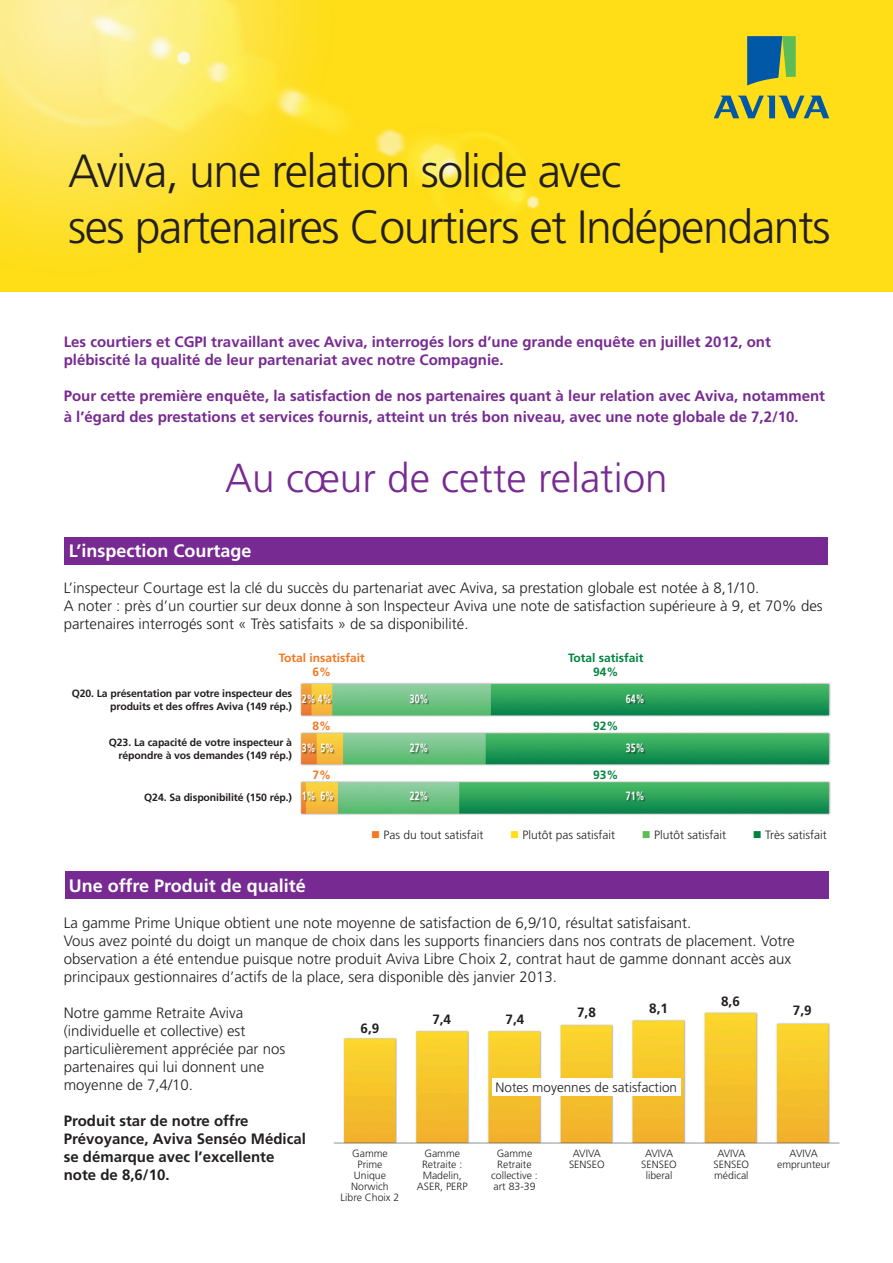
<style>
.page{position:relative;width:893px;height:1263px;background:#fff}
.page>*{position:absolute;margin:0;border:0;box-sizing:border-box;transform-origin:0 0}
.titre{font:300 46.5px "Frutiger";letter-spacing:-.03em;color:#231f20}
.titre-2{font:300 40.5px "Frutiger";color:#772a91}
.soustitre{font:700 18px "Frutiger";color:#fff}
.teste2{font:300 15px/18px "Frutiger";color:#231f20}
.titre-3{font:700 15px/18px "Frutiger";color:#772a91}
.titre-4{font:300 15px "Frutiger";color:#231f20}
.teste2-2{font:700 15px/18px "Frutiger";color:#231f20}
.titre-5{font:300 13.5px "Frutiger";color:#231f20}
.titre-6{font:700 13.5px "Frutiger";color:#231f20}
.titre-7{font:300 12px "Frutiger";color:#231f20}
.titre-8{font:700 12px "Frutiger";color:#fff;scale:.73 1}
.titre-9{font:700 12px "Frutiger";color:#00833d}
.titre-10{font:700 12px "Frutiger";color:#f47721}
.titre-11{font:700 10.5px/13.5px "Frutiger";letter-spacing:-.01em;color:#231f20;text-align:right}
.titre-12{font:300 10.5px/10.8px "Frutiger";color:#231f20;text-align:center}
.s1{color:#f47721}
.s2{color:#ffdd17}
.s3{color:#5ebc55}
.s4{color:#00833d}
</style>
<div class="page">
<div style="left:65px;top:538px;width:763px;height:27px;background:#772a91"></div>
<div style="left:0;top:0;width:893px;height:291px;background:#ffdd17"></div>
<svg style="left:747px;top:36px;width:49px;height:50px"></svg>
<svg style="left:714px;top:96px;width:115px;height:22px"></svg>
<img style="left:0;top:0;width:711px;height:558px">
<div style="left:65px;top:872px;width:764px;height:27px;background:#772a91"></div>
<img style="left:300px;top:682px;width:531px;height:133px">
<div style="left:303px;top:695px;width:343px;height:107px;background:#231f20;opacity:.5"></div>
<img style="left:334px;top:1012px;width:506px;height:132px">
<div style="left:492px;top:1078px;width:188px;height:17px;background:#fff"></div>
<p class="titre" style="left:68px;top:145px;width:555px">Aviva, une relation solide avec</p>
<p class="titre" style="left:68px;top:201px;width:764px">ses partenaires Courtiers et Indépendants</p>
<p class="titre-3" style="left:64px;top:332px;width:709px">Les courtiers et CGPI travaillant avec Aviva, interrogés lors d’une grande enquête en juillet 2012, ont plébiscité la qualité de leur partenariat avec notre Compagnie.</p>
<p class="titre-3" style="left:64px;top:384px;width:763px;line-height:21.6px">Pour cette première enquête, la satisfaction de nos partenaires quant à leur relation avec Aviva, notamment à l’égard des prestations et services fournis, atteint un trés bon niveau, avec une note globale de 7,2/10.</p>
<p class="titre-2" style="left:225px;top:455px;width:444px">Au cœur de cette relation</p>
<p class="soustitre" style="left:69px;top:540px;width:184px">L’inspection Courtage</p>
<p class="titre-4" style="left:64px;top:579px;width:697px">L’inspecteur Courtage est la clé du succès du partenariat avec Aviva, sa prestation globale est notée à 8,1/10.</p>
<p class="teste2" style="left:64px;top:597px;width:760px">A noter : près d’un courtier sur deux donne à son Inspecteur Aviva une note de satisfaction supérieure à 9, et 70% des partenaires interrogés sont « Très satisfaits » de sa disponibilité.</p>
<p class="titre-10" style="left:279px;top:651px;width:88px">Total insatisfait</p>
<p class="titre-10" style="left:313px;top:665px;width:20px">6%</p>
<p class="titre-9" style="left:568px;top:651px;width:77px">Total satisfait</p>
<p class="titre-9" style="left:593px;top:665px;width:27px">94%</p>
<p class="titre-11" style="left:72px;top:686px;width:222px">Q20. La présentation par votre inspecteur des produits et des offres Aviva (149 rép.)</p>
<p class="titre-11" style="left:109px;top:735px;width:185px">Q23. La capacité de votre inspecteur à répondre à vos demandes (149 rép.)</p>
<p class="titre-11" style="left:144px;top:791px;width:149px">Q24. Sa disponibilité (150 rép.)</p>
<p class="titre-8" style="left:302px;top:691px;width:42px">2% 4%</p>
<p class="titre-8" style="left:410px;top:691px;width:27px">30%</p>
<p class="titre-8" style="left:626px;top:691px;width:27px">64%</p>
<p class="titre-10" style="left:313px;top:719px;width:20px">8%</p>
<p class="titre-9" style="left:593px;top:719px;width:27px">92%</p>
<p class="titre-8" style="left:302px;top:741px;width:46px">3% 5%</p>
<p class="titre-8" style="left:410px;top:741px;width:27px">27%</p>
<p class="titre-8" style="left:626px;top:741px;width:27px">35%</p>
<p class="titre-8" style="left:302px;top:788px;width:46px">1% 6%</p>
<p class="titre-8" style="left:410px;top:788px;width:27px">22%</p>
<p class="titre-8" style="left:626px;top:788px;width:27px">71%</p>
<p class="titre-10" style="left:313px;top:767px;width:20px">7%</p>
<p class="titre-9" style="left:593px;top:767px;width:27px">93%</p>
<p class="titre-7" style="left:371px;top:828px;width:114px"><span class="s1">■</span> Pas du tout satisfait</p>
<p class="titre-7" style="left:510px;top:828px;width:106px"><span class="s2">■</span> Plutôt pas satisfait</p>
<p class="titre-7" style="left:642px;top:828px;width:86px"><span class="s3">■</span> Plutôt satisfait</p>
<p class="titre-7" style="left:753px;top:828px;width:75px"><span class="s4">■</span> Très satisfait</p>
<p class="soustitre" style="left:69px;top:875px;width:239px">Une offre Produit de qualité</p>
<p class="teste2" style="left:64px;top:914px;width:629px">La gamme Prime Unique obtient une note moyenne de satisfaction de 6,9/10, résultat satisfaisant.</p>
<p class="teste2" style="left:64px;top:932px;width:732px">Vous avez pointé du doigt un manque de choix dans les supports financiers dans nos contrats de placement. Votre observation a été entendue puisque notre produit Aviva Libre Choix 2, contrat haut de gamme donnant accès aux principaux gestionnaires d’actifs de la place, sera disponible dès janvier 2013.</p>
<p class="teste2" style="left:64px;top:1004px;width:223px">Notre gamme Retraite Aviva (individuelle et collective) est particulièrement appréciée par nos partenaires qui lui donnent une moyenne de 7,4/10.</p>
<p class="teste2-2" style="left:64px;top:1112px;width:244px">Produit star de notre offre<br>Prévoyance, Aviva Senséo Médical se démarque avec l’excellente note de 8,6/10.</p>
<p class="titre-6" style="left:721px;top:993px;width:20px">8,6</p>
<p class="titre-6" style="left:577px;top:1005px;width:20px">7,8</p>
<p class="titre-6" style="left:649px;top:1000px;width:20px">8,1</p>
<p class="titre-6" style="left:793px;top:1002px;width:20px">7,9</p>
<p class="titre-6" style="left:432px;top:1011px;width:20px">7,4</p>
<p class="titre-6" style="left:506px;top:1011px;width:20px">7,4</p>
<p class="titre-6" style="left:361px;top:1020px;width:20px">6,9</p>
<p class="titre-5" style="left:495px;top:1079px;width:183px">Notes moyennes de satisfaction</p>
<p class="titre-12" style="left:341px;top:1148px;width:60px">Gamme<br>Prime<br>Unique<br>Norwich<br>Libre Choix 2</p>
<p class="titre-12" style="left:417px;top:1148px;width:52px">Gamme<br>Retraite :<br>Madelin,<br>ASER, PERP</p>
<p class="titre-12" style="left:491px;top:1148px;width:48px">Gamme<br>Retraite collective : art 83-39</p>
<p class="titre-12" style="left:569px;top:1148px;width:37px">AVIVA<br>SENSEO</p>
<p class="titre-12" style="left:641px;top:1148px;width:37px">AVIVA<br>SENSEO liberal</p>
<p class="titre-12" style="left:714px;top:1148px;width:37px">AVIVA<br>SENSEO médical</p>
<p class="titre-12" style="left:777px;top:1148px;width:55px">AVIVA emprunteur</p>
</div>
